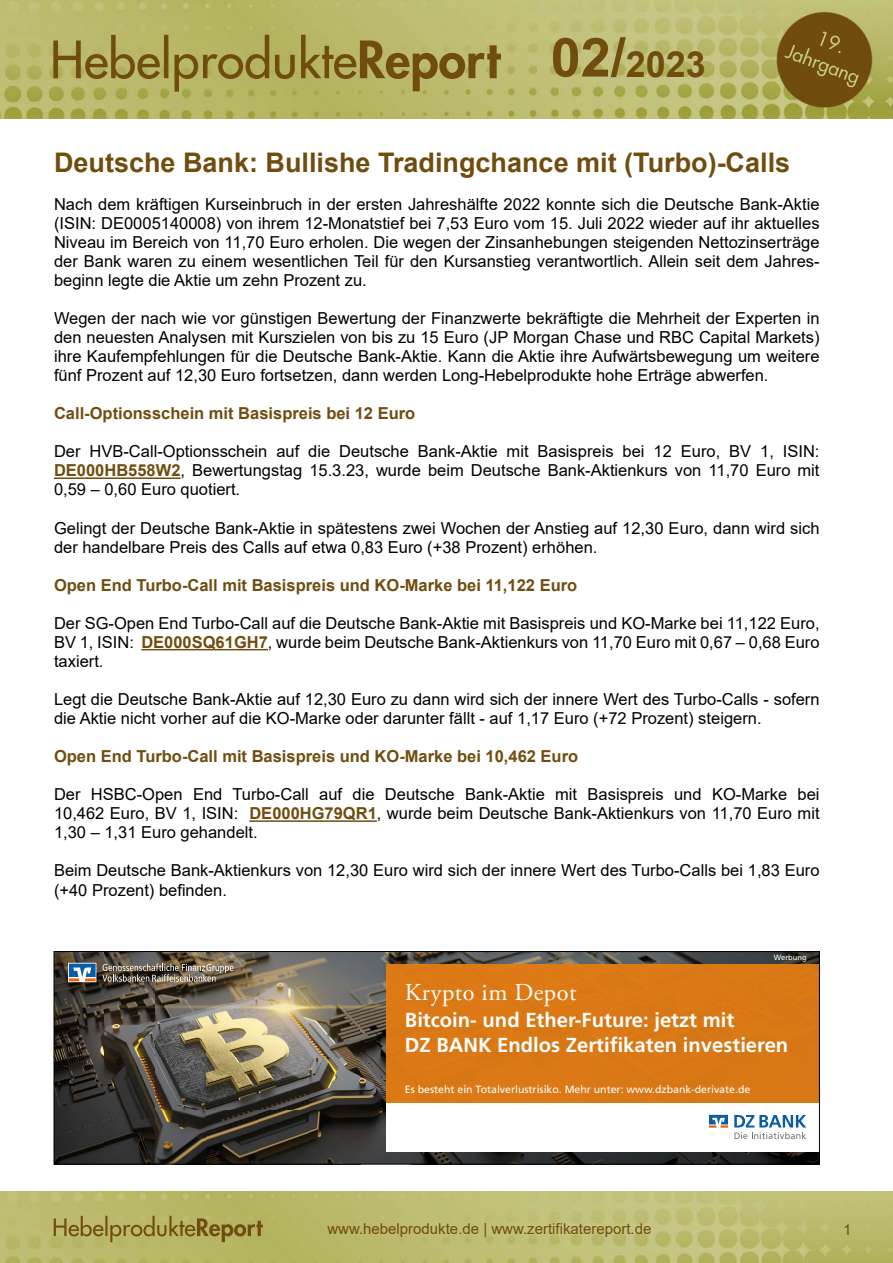
<style>
.page{position:relative;width:893px;height:1263px;background:#fff}
.page>*{position:absolute;margin:0;border:0;box-sizing:border-box;transform-origin:0 0}
.t1{font:700 36px "Arial";color:#704d0f}
.t2{font:700 27px "Arial";color:#704d0f}
.t3{font:24.3px "Adobe Garamond Pro";letter-spacing:.02em;color:#fff}
.t4{font:700 20.25px/24.3px "Frutiger LT Std";color:#fff}
.t5{font:16.5px/19px "Arial";color:#000;text-align:justify}
.t6{font:700 16.5px "Arial";color:#704d0f}
.t7{font:15px "Arial";color:#704d0f}
.t8{font:10.5px "Frutiger LT Std";color:#fff}
.t9{font:7.5px "Frutiger LT Std";color:#fff}
.s1{font-size:54px}
.s2{font-weight:700;color:#704d0f}
</style>
<div class="page">
<img style="left:0;top:1192px;width:893px;height:71px">
<img style="left:0;top:0;width:893px;height:119px">
<hr style="left:54px;top:477px;width:127px;height:2px;background:#704d0f">
<hr style="left:141px;top:649px;width:127px;height:1px;background:#704d0f">
<hr style="left:249px;top:820px;width:128px;height:2px;background:#704d0f">
<img style="left:56px;top:953px;width:355px;height:51px">
<img style="left:411px;top:953px;width:407px;height:11px">
<img style="left:56px;top:1004px;width:331px;height:107px">
<img style="left:56px;top:1111px;width:355px;height:51px">
<img style="left:411px;top:1152px;width:407px;height:10px">
<div style="left:387px;top:1010px;width:48px;height:47px;background:#db7915"></div>
<div style="left:387px;top:964px;width:431px;height:46px;background:#dc7915"></div>
<div style="left:435px;top:1010px;width:383px;height:47px;background:#d97815"></div>
<div style="left:387px;top:1057px;width:431px;height:46px;background:#d97916"></div>
<div style="left:387px;top:1103px;width:432px;height:48px;background:#fff"></div>
<svg style="left:734px;top:1115px;width:72px;height:24px"></svg>
<svg style="left:709px;top:1115px;width:19px;height:13px"></svg>
<svg style="left:102px;top:963px;width:131px;height:19px;background:#797061"></svg>
<svg style="left:68px;top:963px;width:28px;height:19px"></svg>
<div style="left:54px;top:951px;width:766px;height:213px;border:1px solid #000"></div>
<h1 class="t1" style="left:551px;top:39px;width:157px"><span class="s1">02/</span>2023</h1>
<h2 class="t2" style="left:54px;top:143px;width:738px">Deutsche Bank: Bullishe Tradingchance mit (Turbo)-Calls</h2>
<p class="t5" style="left:54px;top:194px;width:767px">Nach dem kräftigen Kurseinbruch in der ersten Jahreshälfte 2022 konnte sich die Deutsche Bank-Aktie (ISIN: DE0005140008) von ihrem 12-Monatstief bei 7,53 Euro vom 15. Juli 2022 wieder auf ihr aktuelles Niveau im Bereich von 11,70 Euro erholen. Die wegen der Zinsanhebungen steigenden Nettozinserträge der Bank waren zu einem wesentlichen Teil für den Kursanstieg verantwortlich. Allein seit dem Jahres&shy;beginn legte die Aktie um zehn Prozent zu.</p>
<p class="t5" style="left:54px;top:309px;width:767px">Wegen der nach wie vor günstigen Bewertung der Finanzwerte bekräftigte die Mehrheit der Experten in den neuesten Analysen mit Kurszielen von bis zu 15 Euro (JP Morgan Chase und RBC Capital Markets) ihre Kaufempfehlungen für die Deutsche Bank-Aktie. Kann die Aktie ihre Aufwärtsbewegung um weitere fünf Prozent auf 12,30 Euro fortsetzen, dann werden Long-Hebelprodukte hohe Erträge abwerfen.</p>
<p class="t6" style="left:54px;top:402px;width:363px">Call-Optionsschein mit Basispreis bei 12 Euro</p>
<p class="t5" style="left:54px;top:442px;width:767px">Der HVB-Call-Optionsschein auf die Deutsche Bank-Aktie mit Basispreis bei 12 Euro, BV 1, ISIN:<br><span class="s2">DE000HB558W2</span>, Bewertungstag 15.3.23, wurde beim Deutsche Bank-Aktienkurs von 11,70 Euro mit 0,59 – 0,60 Euro quotiert.</p>
<p class="t5" style="left:54px;top:518px;width:767px">Gelingt der Deutsche Bank-Aktie in spätestens zwei Wochen der Anstieg auf 12,30 Euro, dann wird sich der handelbare Preis des Calls auf etwa 0,83 Euro (+38 Prozent) erhöhen.</p>
<p class="t6" style="left:54px;top:573px;width:525px">Open End Turbo-Call mit Basispreis und KO-Marke bei 11,122 Euro</p>
<p class="t5" style="left:54px;top:613px;width:767px">Der SG-Open End Turbo-Call auf die Deutsche Bank-Aktie mit Basispreis und KO-Marke bei 11,122 Euro, BV 1, ISIN: <span class="s2">DE000SQ61GH7</span>, wurde beim Deutsche Bank-Aktienkurs von 11,70 Euro mit 0,67 – 0,68 Euro taxiert.</p>
<p class="t5" style="left:54px;top:690px;width:767px">Legt die Deutsche Bank-Aktie auf 12,30 Euro zu dann wird sich der innere Wert des Turbo-Calls - sofern die Aktie nicht vorher auf die KO-Marke oder darunter fällt - auf 1,17 Euro (+72 Prozent) steigern.</p>
<p class="t6" style="left:54px;top:745px;width:526px">Open End Turbo-Call mit Basispreis und KO-Marke bei 10,462 Euro</p>
<p class="t5" style="left:54px;top:785px;width:767px">Der HSBC-Open End Turbo-Call auf die Deutsche Bank-Aktie mit Basispreis und KO-Marke bei 10,462 Euro, BV 1, ISIN: <span class="s2">DE000HG79QR1</span>, wurde beim Deutsche Bank-Aktienkurs von 11,70 Euro mit 1,30 – 1,31 Euro gehandelt.</p>
<p class="t5" style="left:54px;top:861px;width:767px">Beim Deutsche Bank-Aktienkurs von 12,30 Euro wird sich der innere Wert des Turbo-Calls bei 1,83 Euro (+40 Prozent) befinden.</p>
<p class="t9" style="left:774px;top:953px;width:34px">Werbung</p>
<h3 class="t3" style="left:405px;top:977px;width:173px">Krypto im Depot</h3>
<p class="t4" style="left:405px;top:1008px;width:385px">Bitcoin- und Ether-Future: jetzt mit<br>DZ BANK Endlos Zertifikaten investieren</p>
<p class="t8" style="left:405px;top:1083px;width:347px">Es besteht ein Totalverlustrisiko. Mehr unter: www.dzbank-derivate.de</p>
<p class="t7" style="left:327px;top:1218px;width:326px">www.hebelprodukte.de | www.zertifikatereport.de</p>
<p class="t7" style="left:843px;top:1219px;width:10px">1</p>
</div>
